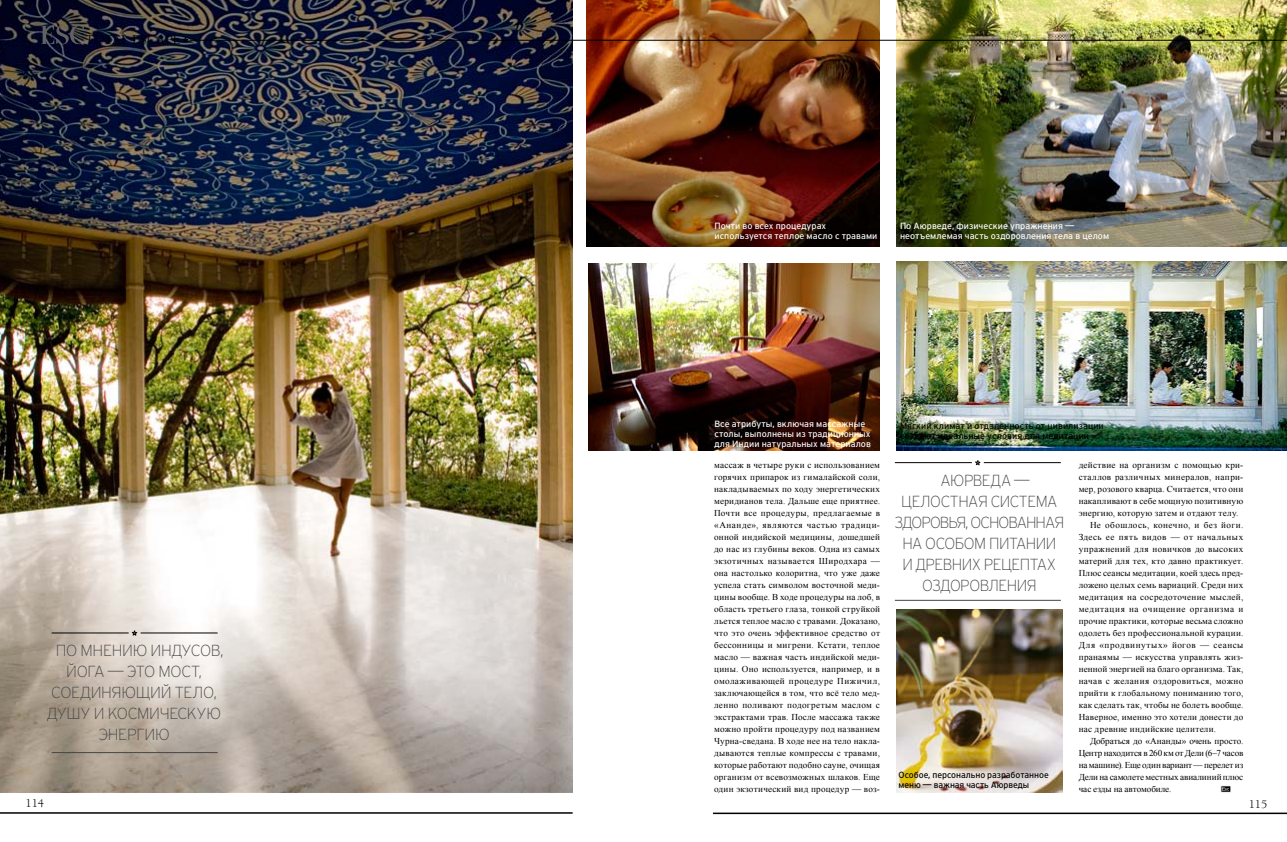
<style>
.page{position:relative;width:1287px;height:842px;background:#fff}
.page>*{position:absolute;margin:0;border:0;box-sizing:border-box;transform-origin:0 0}
.t1{font:200 16px/21px "Inter Font";letter-spacing:-.03em;color:#454545;text-align:center}
.t2{font:200 16px "Inter Font";letter-spacing:-.065em;color:#454545}
.t3{font:14px "Alliance";letter-spacing:.02em;color:#000}
.t4{font:12px "Alliance";color:#000}
.t5{font:9px/12px "Times New Roman";letter-spacing:.02em;color:#000;text-align:justify}
.t6{font:9px/10px "Inter Font";letter-spacing:.005em;color:#fff}
.t7{font:9px/10px "Inter Font";color:#000}
.t8{font:9px "Times New Roman";letter-spacing:-.015em;color:#000}
.t9{font:9px "Times New Roman";letter-spacing:-.005em;color:#000}
.t10{font:9px "Times New Roman";letter-spacing:.06em;color:#000}
.t11{font:9px "Times New Roman";letter-spacing:.045em;color:#000}
.t12{font:9px "Times New Roman";letter-spacing:.04em;color:#000}
.t13{font:9px "Times New Roman";letter-spacing:.05em;color:#000}
.t14{font:9px "Times New Roman";letter-spacing:-.01em;color:#000}
</style>
<div class="page">
<img style="left:897px;top:0;width:390px;height:246px">
<img style="left:0;top:0;width:573px;height:792px">
<hr style="left:895px;top:600px;width:166px;height:1px;background:#454545">
<hr style="left:895px;top:462px;width:77px;height:1px;background:#000">
<hr style="left:984px;top:462px;width:77px;height:1px;background:#000">
<svg style="left:975px;top:460px;width:6px;height:6px"></svg>
<hr style="left:52px;top:752px;width:166px;height:1px;background:#454545">
<hr style="left:52px;top:633px;width:77px;height:1px;background:#000">
<hr style="left:141px;top:633px;width:77px;height:1px;background:#000">
<svg style="left:132px;top:630px;width:5px;height:6px"></svg>
<img style="left:897px;top:609px;width:165px;height:183px">
<svg style="left:1221px;top:786px;width:9px;height:6px"></svg>
<svg style="left:1222px;top:787px;width:7px;height:3px"></svg>
<img style="left:589px;top:263px;width:291px;height:187px">
<img style="left:587px;top:0;width:293px;height:246px">
<img style="left:897px;top:262px;width:390px;height:188px">
<hr style="left:0;top:812px;width:573px;height:2px;background:#000">
<svg style="left:41px;top:25px;width:43px;height:20px"></svg>
<hr style="left:190px;top:40px;width:1097px;height:1px;background:#000">
<svg style="left:183px;top:37px;width:5px;height:6px"></svg>
<hr style="left:713px;top:812px;width:574px;height:2px;background:#000">
<h2 class="t3" style="left:86px;top:31px;width:96px">TOTAL ESCAPE</h2>
<h1 class="t1" style="left:47px;top:640px;width:178px">По мнению индусов, йога — это мост, соединяющий тело, душу и космическую энергию</h1>
<h3 class="t4" style="left:26px;top:796px;width:20px">114</h3>
<p class="t6" style="left:715px;top:221px;width:164px">Почти во всех процедурах используется теплое масло с травами</p>
<p class="t6" style="left:900px;top:221px;width:211px">По Аюрведе, физические упражнения — неотъемлемая часть оздоровления тела в целом</p>
<p class="t6" style="left:714px;top:419px;width:158px">Все атрибуты, включая массажные столы, выполнены из традиционных для Индии натуральных материалов</p>
<p class="t7" style="left:900px;top:421px;width:205px">Мягкий климат и отдаленность от цивилизации создают идеальные условия для медитации</p>
<p class="t5" style="left:714px;top:459px;width:167px">массаж в четыре руки с использованием горячих припарок из гималайской соли, накладываемых по ходу энергетических меридианов тела. Дальше еще приятнее.<br>Почти все процедуры, предлагаемые в «Ананде», являются частью традици&shy;онной индийской медицины, дошедшей до нас из глубины веков. Одна из самых экзотичных называется Широдхара — она настолько колоритна, что уже даже успела стать символом восточной меди&shy;цины вообще. В ходе процедуры на лоб, в область третьего глаза, тонкой струйкой льется теплое масло с травами. Доказано, что это очень эффективное средство от бессонницы и мигрени. Кстати, теплое масло — важная часть индийской меди&shy;цины. Оно используется, например, и в омолаживающей процедуре Пижичил, заключающейся в том, что всё тело мед&shy;ленно поливают подогретым маслом с экстрактами трав. После массажа также можно пройти процедуру под названием Чурна-сведана. В ходе нее на тело накла&shy;дываются теплые компрессы с травами, которые работают подобно сауне, очищая организм от всевозможных шлаков. Еще один экзотический вид процедур — воз-</p>
<h1 class="t1" style="left:941px;top:470px;width:90px">Аюрведа —</h1>
<h1 class="t1" style="left:901px;top:491px;width:158px">целостная система</h1>
<h1 class="t2" style="left:895px;top:514px;width:171px">здоровья, основанная</h1>
<h1 class="t1" style="left:902px;top:533px;width:155px">на особом питании</h1>
<h1 class="t1" style="left:903px;top:554px;width:155px">и древних рецептах</h1>
<h1 class="t1" style="left:922px;top:575px;width:116px">оздоровления</h1>
<p class="t7" style="left:899px;top:770px;width:152px">Особое, персонально разработанное меню — важная часть Аюрведы</p>
<p class="t5" style="left:1079px;top:459px;width:166px">действие на организм с помощью кри-</p>
<p class="t11" style="left:1079px;top:471px;width:166px">сталлов различных минералов, напри-</p>
<p class="t5" style="left:1079px;top:483px;width:166px">мер, розового кварца. Считается, что они</p>
<p class="t5" style="left:1079px;top:495px;width:166px">накапливают в себе мощную позитивную</p>
<p class="t5" style="left:1079px;top:507px;width:161px">энергию, которую затем и отдают телу.</p>
<p class="t12" style="left:1090px;top:519px;width:155px">Не обошлось, конечно, и без йоги.</p>
<p class="t13" style="left:1079px;top:531px;width:166px">Здесь ее пять видов — от начальных</p>
<p class="t5" style="left:1079px;top:543px;width:166px">упражнений для новичков до высоких</p>
<p class="t5" style="left:1079px;top:555px;width:166px">материй для тех, кто давно практикует.</p>
<p class="t5" style="left:1079px;top:567px;width:166px">Плюс сеансы медитации, коей здесь пред-</p>
<p class="t5" style="left:1079px;top:579px;width:166px">ложено целых семь вариаций. Среди них</p>
<p class="t5" style="left:1079px;top:591px;width:166px">медитация на сосредоточение мыслей,</p>
<p class="t10" style="left:1079px;top:603px;width:166px">медитация на очищение организма и</p>
<p class="t5" style="left:1079px;top:615px;width:166px">прочие практики, которые весьма сложно</p>
<p class="t5" style="left:1079px;top:627px;width:166px">одолеть без профессиональной курации.</p>
<p class="t10" style="left:1079px;top:639px;width:166px">Для «продвинутых» йогов — сеансы</p>
<p class="t5" style="left:1079px;top:651px;width:166px">пранаямы — искусства управлять жиз-</p>
<p class="t5" style="left:1079px;top:663px;width:166px">ненной энергией на благо организма. Так,</p>
<p class="t5" style="left:1079px;top:675px;width:166px">начав с желания оздоровиться, можно</p>
<p class="t5" style="left:1079px;top:687px;width:166px">прийти к глобальному пониманию того,</p>
<p class="t5" style="left:1079px;top:699px;width:166px">как сделать так, чтобы не болеть вообще.</p>
<p class="t5" style="left:1079px;top:711px;width:166px">Наверное, именно это хотели донести до</p>
<p class="t5" style="left:1079px;top:723px;width:139px">нас древние индийские целители.</p>
<p class="t9" style="left:1090px;top:735px;width:155px">Добраться до «Ананды» очень просто.</p>
<p class="t8" style="left:1079px;top:747px;width:166px">Центр находится в 260 км от Дели (6–7 часов</p>
<p class="t8" style="left:1079px;top:759px;width:166px">на машине). Еще один вариант — перелет из</p>
<p class="t9" style="left:1079px;top:771px;width:166px">Дели на самолете местных авиалиний плюс</p>
<p class="t14" style="left:1079px;top:783px;width:94px">час езды на автомобиле.</p>
<h3 class="t4" style="left:1249px;top:797px;width:20px">115</h3>
</div>
